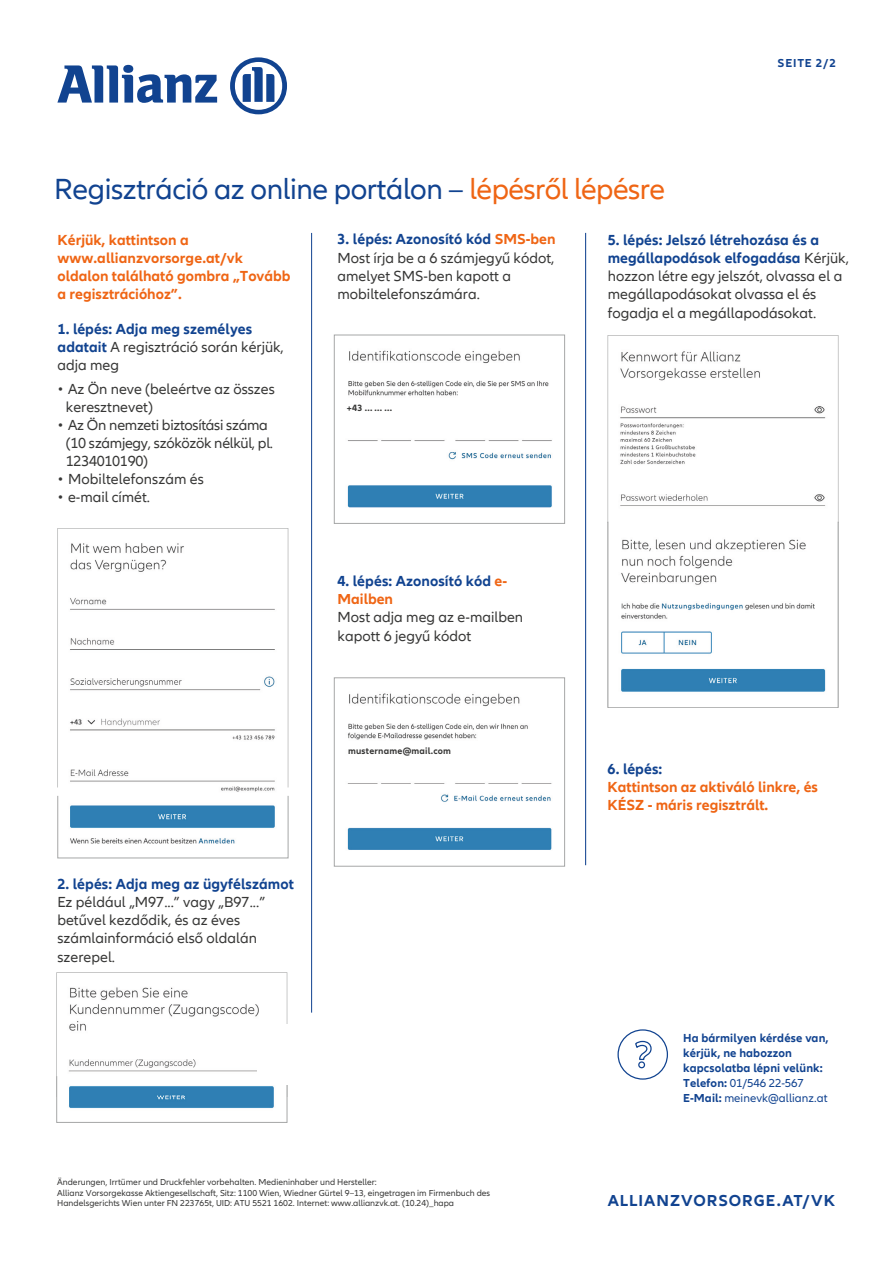
<style>
.page{position:relative;width:893px;height:1263px;background:#fff}
.page>*{position:absolute;margin:0;border:0;box-sizing:border-box;transform-origin:0 0}
.t1{font:30px "Allianz Neo";letter-spacing:-.015em;color:#114390}
.t2{font:700 16.5px "Allianz Neo";letter-spacing:.06em;color:#114390}
.t3{font:15px/18.1px "Allianz Neo";color:#373736}
.t4{font:700 15px/18px "Allianz Neo";color:#ef6514}
.t5{font:15px/18px "Allianz Neo";letter-spacing:-.02em;color:#373736}
.t6{font:700 15px/18.1px "Allianz Neo";letter-spacing:.005em;color:#114390}
.t7{font:700 12px/15px "Allianz Neo";letter-spacing:.01em;color:#114390}
.t8{font:700 9.45px "Allianz Neo";letter-spacing:.02em;color:#373736}
.t9{font:9px/10.8px "Allianz Neo";color:#373736}
.s1{color:#ef6514}
.s2{font-weight:700;color:#114390}
.s3{font-weight:700;color:#ef6514}
.s4{font-weight:400}
</style>
<div class="page">
<svg style="left:57px;top:65px;width:160px;height:38px"></svg>
<svg style="left:230px;top:57px;width:57px;height:57px"></svg>
<svg style="left:635px;top:1040px;width:17px;height:29px"></svg>
<div style="left:617px;top:1029px;width:51px;height:51px;border:1px solid #114390;border-radius:50%"></div>
<img style="left:70px;top:787px;width:218px;height:57px">
<svg style="left:57px;top:528px;width:231px;height:259px"></svg>
<img style="left:70px;top:793px;width:218px;height:1px">
<img style="left:70px;top:794px;width:218px;height:4px">
<div style="left:57px;top:795px;width:231px;height:63px;border:1px solid #a6a7a7"></div>
<svg style="left:56px;top:972px;width:231px;height:104px"></svg>
<img style="left:69px;top:1086px;width:205px;height:22px">
<div style="left:56px;top:1076px;width:231px;height:47px;border:1px solid #a6a7a7"></div>
<img style="left:621px;top:336px;width:218px;height:323px">
<svg style="left:607px;top:335px;width:231px;height:189px"></svg>
<img style="left:621px;top:662px;width:218px;height:46px">
<img style="left:610px;top:523px;width:226px;height:1px">
<div style="left:608px;top:521px;width:230px;height:187px;border:1px solid #a6a7a7"></div>
<hr style="left:311px;top:233px;width:1px;height:779px;background:#114390">
<hr style="left:585px;top:233px;width:1px;height:632px;background:#114390">
<div style="left:257px;top:1024px;width:65px;height:60px;background:#fff"></div>
<img style="left:347px;top:693px;width:205px;height:157px">
<div style="left:334px;top:677px;width:231px;height:189px;border:1px solid #a6a7a7"></div>
<div style="left:348px;top:747px;width:108px;height:25px;background:#fff"></div>
<img style="left:347px;top:350px;width:205px;height:158px">
<div style="left:334px;top:335px;width:231px;height:189px;border:1px solid #a6a7a7"></div>
<div style="left:347px;top:404px;width:108px;height:25px;background:#fff"></div>
<h1 class="t1" style="left:54px;top:172px;width:612px">Regisztráció az online portálon – <span class="s1">lépésről lépésre</span></h1>
<p class="t7" style="left:778px;top:55px;width:60px">SEITE 2/2</p>
<p class="t4" style="left:58px;top:231px;width:234px">Kérjük, kattintson a www.allianzvorsorge.at/vk oldalon található gombra „Tovább a regisztrációhoz”.</p>
<p class="t3" style="left:58px;top:320px;width:228px"><span class="s2">1. lépés: Adja meg személyes adatait</span> A regisztráció során kérjük, adja meg</p>
<p class="t3" style="left:66px;top:380px;width:210px;text-indent:-9px">• Az Ön neve (beleértve az összes keresztnevet)</p>
<p class="t5" style="left:66px;top:416px;width:209px;text-indent:-9px">• Az Ön nemzeti biztosítási száma (10 számjegy, szóközök nélkül, pl.<br>1234010190)</p>
<p class="t3" style="left:57px;top:470px;width:148px">• Mobiltelefonszám és</p>
<p class="t3" style="left:57px;top:488px;width:94px">• e-mail címét.</p>
<p class="t3" style="left:337px;top:231px;width:220px"><span class="s2">3. lépés: Azonosító kód</span> <span class="s3">SMS-ben<br></span>Most írja be a 6 számjegyű kódot, amelyet SMS-ben kapott a mobiltelefonszámára.</p>
<p class="t8" style="left:347px;top:402px;width:47px">+43 ... ... ...</p>
<p class="t6" style="left:338px;top:572px;width:171px">4. lépés: Azonosító kód <span class="s1">e-<br>Mailben</span></p>
<p class="t3" style="left:338px;top:609px;width:187px">Most adja meg az e-mailben kapott 6 jegyű kódot</p>
<p class="t8" style="left:348px;top:745px;width:104px">mustername@mail.com</p>
<p class="t6" style="left:57px;top:875px;width:238px">2. lépés: Adja meg az ügyfélszámot</p>
<p class="t3" style="left:57px;top:893px;width:209px">Ez például „M97...” vagy „B97...” betűvel kezdődik, és az éves számlainformáció első oldalán szerepel.</p>
<p class="t9" style="left:57px;top:1176px;width:435px">Änderungen, Irrtümer und Druckfehler vorbehalten. Medieninhaber und Hersteller:<br>Allianz Vorsorgekasse Aktiengesellschaft, Sitz: 1100 Wien, Wiedner Gürtel 9–13, eingetragen im Firmenbuch des<br>Handelsgerichts Wien unter FN 223765t, UID: ATU 5521 1602. Internet: www.allianzvk.at. (10.24)_hapa</p>
<p class="t3" style="left:608px;top:231px;width:243px"><span class="s2">5. lépés: Jelszó létrehozása és a megállapodások elfogadása</span> Kérjük, hozzon létre egy jelszót, olvassa el a megállapodásokat olvassa el és fogadja el a megállapodásokat.</p>
<p class="t6" style="left:608px;top:760px;width:56px">6. lépés:</p>
<p class="t4" style="left:608px;top:778px;width:212px">Kattintson az aktiváló linkre, és<br>KÉSZ - máris regisztrált.</p>
<p class="t7" style="left:683px;top:1030px;width:147px">Ha bármilyen kérdése van, kérjük, ne habozzon kapcsolatba lépni velünk:<br>Telefon: <span class="s4">01/546 22-567<br></span>E-Mail: <span class="s4">meinevk@allianz.at</span></p>
<p class="t2" style="left:608px;top:1190px;width:229px">ALLIANZVORSORGE.AT/VK</p>
</div>
